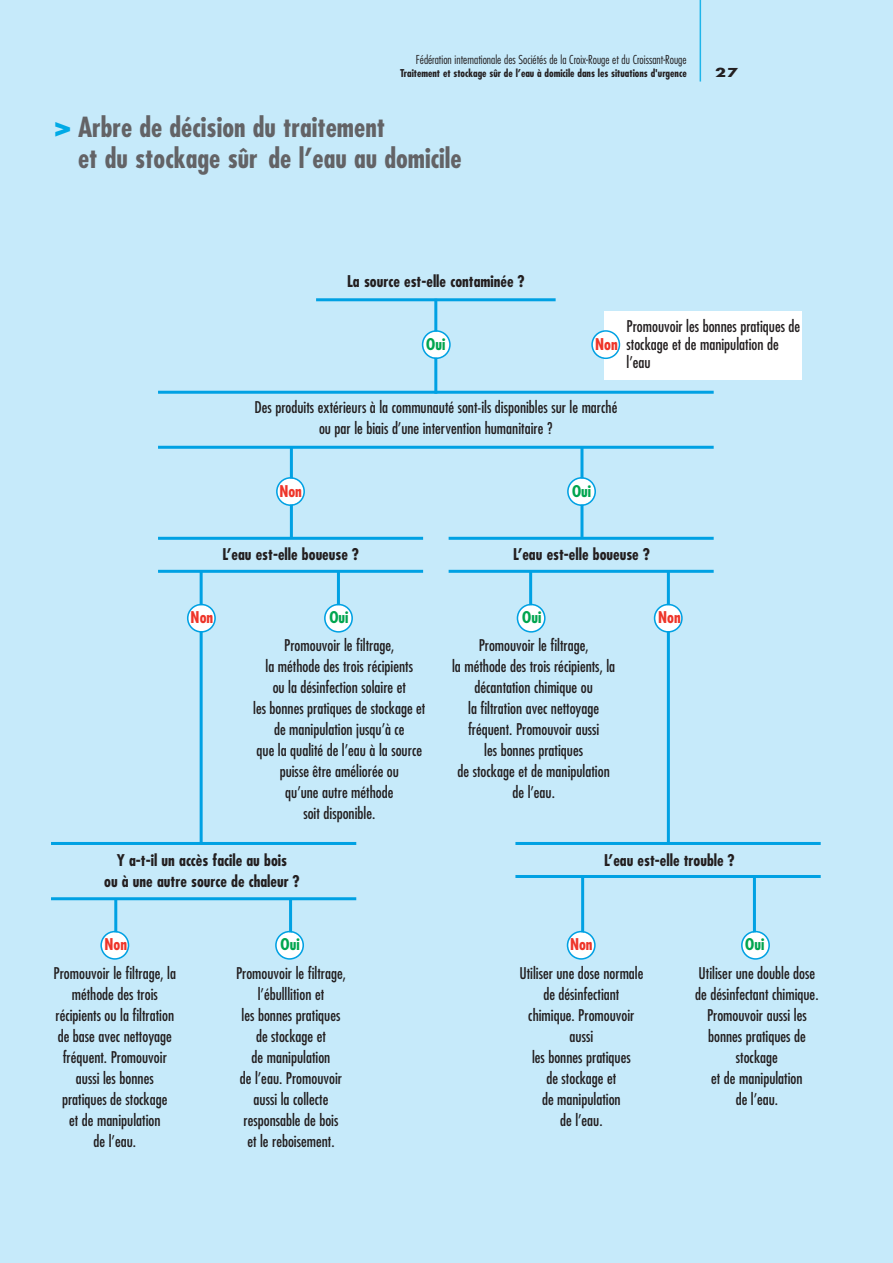
<style>
.page{position:relative;width:893px;height:1263px;background:#c6eafa}
.page>*{position:absolute;margin:0;border:0;box-sizing:border-box;transform-origin:0 0}
.t1{font:700 condensed 27px/31.5px "Futura";color:#636366}
.t2{font:condensed 15.75px/21px "Futura";color:#231f20;text-align:center}
.t3{font:700 condensed 15.75px "Futura";color:#231f20}
.t4{font:700 condensed 15.75px "Futura";color:#00a54f}
.t5{font:700 condensed 15.75px "Futura";color:#ee3529}
.t6{font:300 condensed 12px "Futura";color:#231f20}
.t7{font:700 12px "Futura";color:#231f20;scale:1.33 1}
.t8{font:700 condensed 10.5px "Futura";color:#231f20}
.s1{font-stretch:normal;font-size:30px;color:#00aae6}
</style>
<div class="page">
<hr style="left:114px;top:899px;width:3px;height:38px;background:#00a1e3">
<hr style="left:289px;top:899px;width:3px;height:38px;background:#00a1e3">
<hr style="left:581px;top:877px;width:3px;height:60px;background:#00a1e3">
<hr style="left:753px;top:877px;width:3px;height:60px;background:#00a1e3">
<hr style="left:667px;top:572px;width:3px;height:271px;background:#00a1e3">
<hr style="left:337px;top:572px;width:3px;height:54px;background:#00a1e3">
<hr style="left:529px;top:572px;width:3px;height:54px;background:#00a1e3">
<hr style="left:200px;top:572px;width:3px;height:272px;background:#00a1e3">
<hr style="left:290px;top:447px;width:3px;height:91px;background:#00a1e3">
<hr style="left:580px;top:447px;width:3px;height:90px;background:#00a1e3">
<svg style="left:276px;top:477px;width:29px;height:29px"></svg>
<svg style="left:567px;top:477px;width:29px;height:29px"></svg>
<svg style="left:187px;top:604px;width:29px;height:29px"></svg>
<svg style="left:324px;top:604px;width:29px;height:29px"></svg>
<svg style="left:517px;top:604px;width:29px;height:29px"></svg>
<svg style="left:654px;top:604px;width:29px;height:29px"></svg>
<svg style="left:100px;top:931px;width:29px;height:29px"></svg>
<svg style="left:275px;top:931px;width:29px;height:29px"></svg>
<svg style="left:567px;top:931px;width:29px;height:29px"></svg>
<svg style="left:741px;top:931px;width:29px;height:29px"></svg>
<hr style="left:434px;top:299px;width:3px;height:95px;background:#00a1e3">
<svg style="left:422px;top:330px;width:29px;height:29px"></svg>
<hr style="left:700px;top:0;width:1px;height:82px;background:#1fb5ea">
<hr style="left:158px;top:391px;width:556px;height:3px;background:#00a1e3">
<hr style="left:158px;top:446px;width:556px;height:3px;background:#00a1e3">
<hr style="left:449px;top:537px;width:265px;height:3px;background:#00a1e3">
<hr style="left:158px;top:537px;width:265px;height:3px;background:#00a1e3">
<hr style="left:449px;top:570px;width:265px;height:3px;background:#00a1e3">
<hr style="left:515px;top:842px;width:306px;height:3px;background:#00a1e3">
<hr style="left:515px;top:875px;width:306px;height:3px;background:#00a1e3">
<hr style="left:51px;top:842px;width:305px;height:3px;background:#00a1e3">
<hr style="left:51px;top:897px;width:305px;height:3px;background:#00a1e3">
<hr style="left:158px;top:570px;width:265px;height:3px;background:#00a1e3">
<hr style="left:316px;top:298px;width:240px;height:3px;background:#00a1e3">
<div style="left:604px;top:311px;width:197px;height:69px;background:#fff"></div>
<svg style="left:591px;top:330px;width:29px;height:29px"></svg>
<p class="t6" style="left:416px;top:54px;width:272px">Fédération internationale des Sociétés de la Croix-Rouge et du Croissant-Rouge</p>
<p class="t8" style="left:400px;top:69px;width:288px">Traitement et stockage sûr de l’eau à domicile dans les situations d'urgence</p>
<h1 class="t1" style="left:78px;top:114px;width:385px;text-indent:-26px"><span class="s1">&gt;</span> Arbre de décision du traitement<br>et du stockage sûr de l’eau au domicile</h1>
<p class="t7" style="left:715px;top:67px;width:19px">27</p>
<p class="t3" style="left:347px;top:274px;width:179px">La source est-elle contaminée ?</p>
<p class="t4" style="left:426px;top:337px;width:21px">Oui</p>
<p class="t5" style="left:595px;top:338px;width:24px">Non</p>
<p class="t2" style="left:627px;top:319px;width:175px;line-height:18px;text-align:left">Promouvoir les bonnes pratiques de stockage et de manipulation de l’eau</p>
<p class="t2" style="left:254px;top:398px;width:364px">Des produits extérieurs à la communauté sont-ils disponibles sur le marché ou par le biais d’une intervention humanitaire ?</p>
<p class="t5" style="left:279px;top:484px;width:24px">Non</p>
<p class="t4" style="left:572px;top:484px;width:21px">Oui</p>
<p class="t3" style="left:222px;top:547px;width:138px">L’eau est-elle boueuse ?</p>
<p class="t3" style="left:513px;top:547px;width:138px">L’eau est-elle boueuse ?</p>
<p class="t5" style="left:191px;top:610px;width:24px">Non</p>
<p class="t4" style="left:329px;top:610px;width:21px">Oui</p>
<p class="t4" style="left:522px;top:610px;width:21px">Oui</p>
<p class="t5" style="left:658px;top:610px;width:24px">Non</p>
<p class="t2" style="left:253px;top:636px;width:174px">Promouvoir le filtrage,<br>la méthode des trois récipients<br>ou la désinfection solaire et<br>les bonnes pratiques de stockage et de manipulation jusqu’à ce<br>que la qualité de l’eau à la source puisse être améliorée ou<br>qu’une autre méthode<br>soit disponible.</p>
<p class="t2" style="left:452px;top:636px;width:165px">Promouvoir le filtrage,<br>la méthode des trois récipients, la décantation chimique ou<br>la filtration avec nettoyage fréquent. Promouvoir aussi<br>les bonnes pratiques<br>de stockage et de manipulation de l’eau.</p>
<p class="t3" style="left:117px;top:853px;width:172px">Y a-t-il un accès facile au bois</p>
<p class="t3" style="left:604px;top:853px;width:132px">L’eau est-elle trouble ?</p>
<p class="t3" style="left:104px;top:874px;width:197px">ou à une autre source de chaleur ?</p>
<p class="t5" style="left:105px;top:937px;width:24px">Non</p>
<p class="t4" style="left:280px;top:937px;width:21px">Oui</p>
<p class="t5" style="left:570px;top:937px;width:24px">Non</p>
<p class="t4" style="left:745px;top:937px;width:21px">Oui</p>
<p class="t2" style="left:54px;top:963px;width:124px">Promouvoir le filtrage, la méthode des trois récipients ou la filtration de base avec nettoyage fréquent. Promouvoir aussi les bonnes pratiques de stockage<br>et de manipulation<br>de l’eau.</p>
<p class="t2" style="left:236px;top:963px;width:112px">Promouvoir le filtrage, l’ébulllition et<br>les bonnes pratiques de stockage et<br>de manipulation<br>de l’eau. Promouvoir aussi la collecte responsable de bois<br>et le reboisement.</p>
<p class="t2" style="left:519px;top:963px;width:126px">Utiliser une dose normale de désinfectiant chimique. Promouvoir aussi<br>les bonnes pratiques<br>de stockage et<br>de manipulation<br>de l’eau.</p>
<p class="t2" style="left:695px;top:963px;width:125px">Utiliser une double dose de désinfectant chimique.<br>Promouvoir aussi les bonnes pratiques de stockage<br>et de manipulation<br>de l’eau.</p>
</div>
